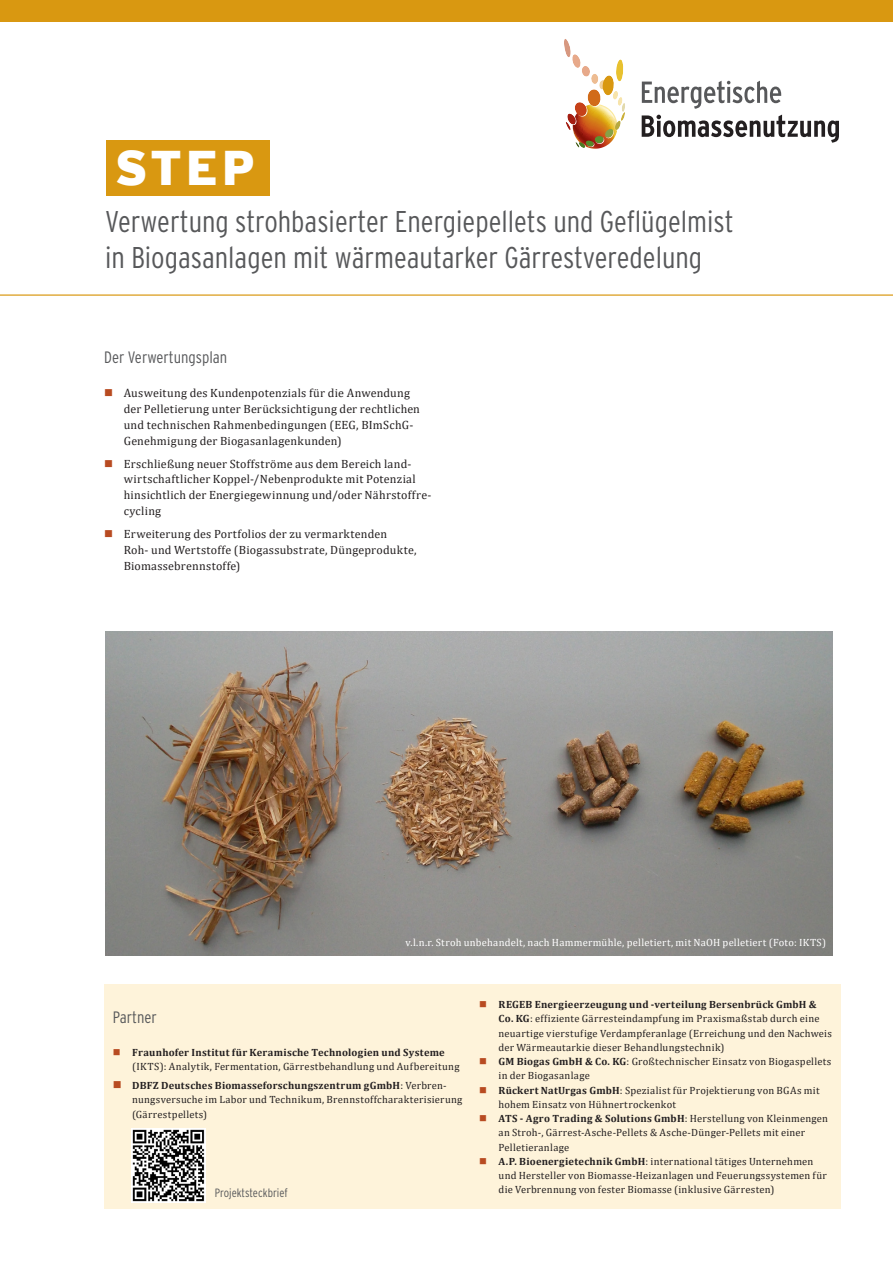
<style>
.page{position:relative;width:893px;height:1263px;background:#fff}
.page>*{position:absolute;margin:0;border:0;box-sizing:border-box;transform-origin:0 0}
.t1{font:900 48.6px "Interstate";color:#fff}
.t2{font:300 condensed 30px/36px "Interstate";color:#57585a}
.Fließ{font:300 condensed 16.5px "Interstate";color:#57585a}
._00_5_fließ_einzug{font:12px/15.8px "Cambria";letter-spacing:.02em;color:#231f20}
.Fließ-2{font:300 condensed 12px "Interstate";color:#57585a}
._00_5_fließ_einzug-2{font:10.5px/14.2px "Cambria";letter-spacing:.025em;color:#231f20}
._00_5_fließ_einzug-3{font:10.5px "Cambria";letter-spacing:.02em;color:#fff}
.s1{color:#b84b21}
.s2{font-weight:700}
</style>
<div class="page">
<img style="left:105px;top:631px;width:728px;height:324px">
<div style="left:106px;top:140px;width:164px;height:56px;background:#d99811"></div>
<div style="left:0;top:0;width:893px;height:21px;background:#d99811"></div>
<hr style="left:0;top:294px;width:893px;height:2px;background:#d99811">
<svg style="left:642px;top:81px;width:139px;height:28px"></svg>
<svg style="left:642px;top:115px;width:197px;height:28px"></svg>
<svg style="left:564px;top:39px;width:61px;height:110px"></svg>
<div style="left:104px;top:984px;width:737px;height:225px;background:#fef3da"></div>
<img style="left:132px;top:1128px;width:74px;height:74px">
<h1 class="t1" style="left:115px;top:140px;width:141px">STEP</h1>
<p class="t2" style="left:105px;top:204px;width:630px">Verwertung strohbasierter Energiepellets und Geflügelmist in Biogasanlagen mit wärmeautarker Gärrestveredelung</p>
<p class="Fließ" style="left:104px;top:347px;width:125px">Der Verwertungsplan</p>
<p class="_00_5_fließ_einzug" style="left:124px;top:385px;width:298px;text-indent:-20px"><span class="s1">■</span> Ausweitung des Kundenpotenzials für die Anwendung der Pelletierung unter Berücksichtigung der rechtlichen und technischen Rahmenbedingungen (EEG, BImSchG-Genehmigung der Biogasanlagenkunden)</p>
<p class="_00_5_fließ_einzug" style="left:124px;top:456px;width:309px;text-indent:-20px"><span class="s1">■</span> Erschließung neuer Stoffströme aus dem Bereich land&shy;wirtschaftlicher Koppel-/Nebenprodukte mit Potenzial hinsichtlich der Energiegewinnung und/oder Nährstoffre&shy;cycling</p>
<p class="_00_5_fließ_einzug" style="left:124px;top:526px;width:294px;text-indent:-20px"><span class="s1">■</span> Erweiterung des Portfolios der zu vermarktenden<br>Roh- und Wertstoffe (Biogassubstrate, Düngeprodukte,<br>Biomassebrennstoffe)</p>
<p class="_00_5_fließ_einzug-3" style="left:406px;top:936px;width:422px">v.l.n.r. Stroh unbehandelt, nach Hammermühle, pelletiert, mit NaOH pelletiert (Foto: IKTS)</p>
<p class="Fließ" style="left:113px;top:1007px;width:46px">Partner</p>
<p class="_00_5_fließ_einzug-2" style="left:132px;top:1045px;width:329px;text-indent:-20px"><span class="s1">■</span> <span class="s2">Fraunhofer Institut für Keramische Technologien und Systeme </span>(IKTS): Analytik, Fermentation, Gärrestbehandlung und Aufbereitung</p>
<p class="_00_5_fließ_einzug-2" style="left:132px;top:1078px;width:332px;text-indent:-20px"><span class="s1">■</span> <span class="s2">DBFZ Deutsches Biomasseforschungszentrum gGmbH</span>: Verbren&shy;nungsversuche im Labor und Technikum, Brennstoffcharakterisierung (Gärrestpellets)</p>
<p class="Fließ-2" style="left:215px;top:1186px;width:75px">Projektsteckbrief</p>
<p class="_00_5_fließ_einzug-2" style="left:498px;top:997px;width:335px;text-indent:-20px"><span class="s1">■</span> <span class="s2">REGEB Energieerzeugung und -verteilung Bersenbrück GmbH &amp; Co. KG</span>: effiziente Gärresteindampfung im Praxismaßstab durch eine neuartige vierstufige Verdampferanlage (Erreichung und den Nachweis der Wärmeautarkie dieser Behandlungstechnik)</p>
<p class="_00_5_fließ_einzug-2" style="left:498px;top:1054px;width:334px;text-indent:-20px"><span class="s1">■</span> <span class="s2">GM Biogas GmbH &amp; Co. KG</span>: Großtechnischer Einsatz von Biogaspellets in der Biogasanlage</p>
<p class="_00_5_fließ_einzug-2" style="left:498px;top:1083px;width:323px;text-indent:-20px"><span class="s1">■</span> <span class="s2">Rückert NatUrgas GmbH</span>: Spezialist für Projektierung von BGAs mit hohem Einsatz von Hühnertrockenkot</p>
<p class="_00_5_fließ_einzug-2" style="left:498px;top:1111px;width:331px;text-indent:-20px"><span class="s1">■</span> <span class="s2">ATS - Agro Trading &amp; Solutions GmbH</span>: Herstellung von Kleinmengen an Stroh-, Gärrest-Asche-Pellets &amp; Asche-Dünger-Pellets mit einer<br>Pelletieranlage</p>
<p class="_00_5_fließ_einzug-2" style="left:498px;top:1154px;width:330px;text-indent:-20px"><span class="s1">■</span> <span class="s2">A.P. Bioenergietechnik GmbH</span>: international tätiges Unternehmen und Hersteller von Biomasse-Heizanlagen und Feuerungssystemen für die Verbrennung von fester Biomasse (inklusive Gärresten)</p>
</div>
